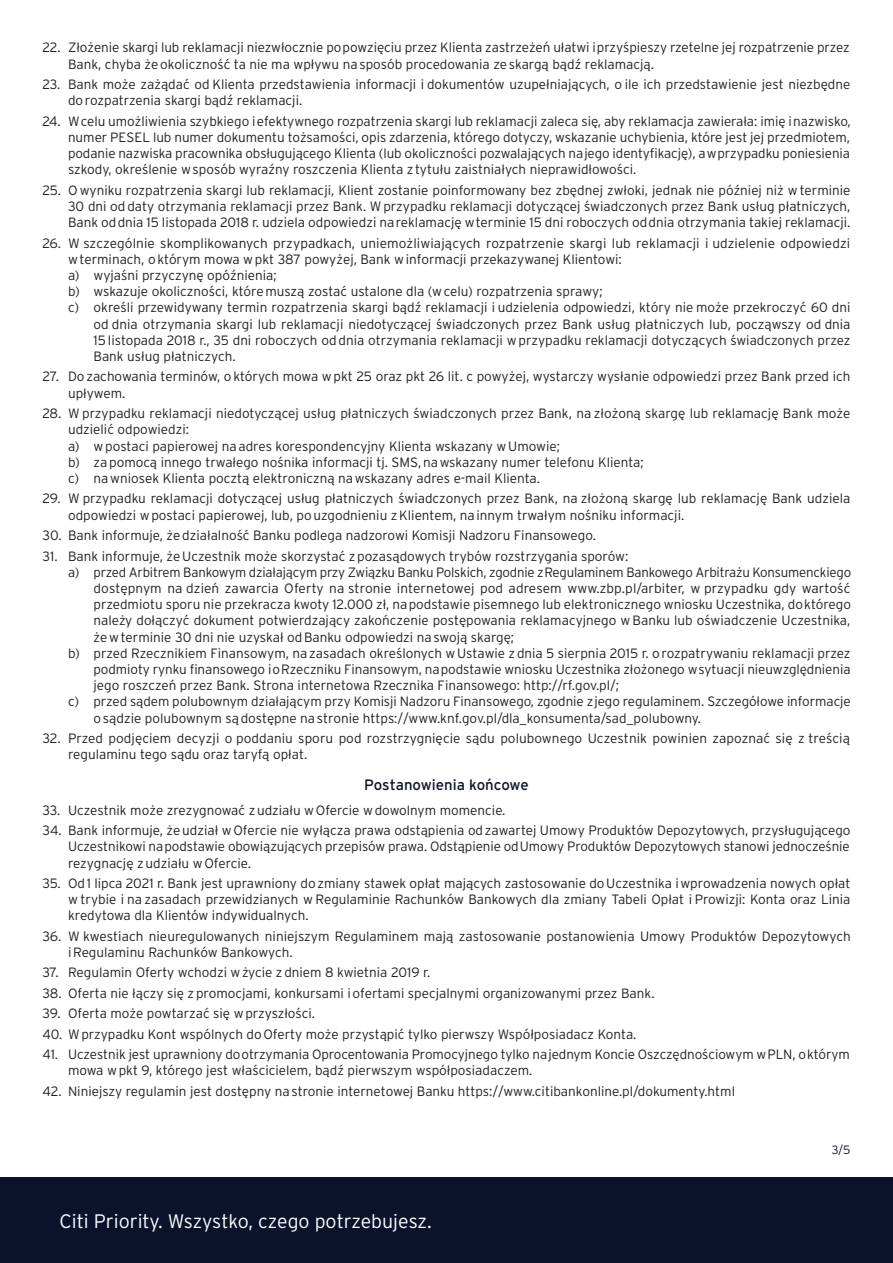
<style>
.page{position:relative;width:893px;height:1263px;background:#fff}
.page>*{position:absolute;margin:0;border:0;box-sizing:border-box;transform-origin:0 0}
.t1{font:300 19.5px "Interstate Pl";color:#fff}
.t2{font:15px "Interstate Pl";color:#0b122c}
.t3{font:300 13.5px/16.2px "Interstate Pl";color:#231f20}
.t4{font:300 12px "Interstate Pl";color:#0b122c}
</style>
<div class="page">
<div style="left:0;top:1178px;width:893px;height:85px;background:#0b122c"></div>
<p class="t3" style="left:68px;top:39px;width:783px;text-indent:-26px">22. Złożenie skargi lub reklamacji niezwłocznie po powzięciu przez Klienta zastrzeżeń ułatwi i przyśpieszy rzetelne jej rozpatrzenie przez<br>Bank, chyba że okoliczność ta nie ma wpływu na sposób procedowania ze skargą bądź reklamacją.</p>
<p class="t3" style="left:68px;top:76px;width:784px;text-indent:-26px">23. Bank może zażądać od Klienta przedstawienia informacji i dokumentów uzupełniających, o ile ich przedstawienie jest niezbędne do rozpatrzenia skargi bądź reklamacji.</p>
<p class="t3" style="left:68px;top:113px;width:784px;text-align:justify;text-indent:-26px">24. W celu umożliwienia szybkiego i efektywnego rozpatrzenia skargi lub reklamacji zaleca się, aby reklamacja zawierała: imię i nazwisko, numer PESEL lub numer dokumentu tożsamości, opis zdarzenia, którego dotyczy, wskazanie uchybienia, które jest jej przedmiotem, podanie nazwiska pracownika obsługującego Klienta (lub okoliczności pozwalających na jego identyfikację), a w przypadku poniesienia szkody, określenie w sposób wyraźny roszczenia Klienta z tytułu zaistniałych nieprawidłowości.</p>
<p class="t3" style="left:68px;top:182px;width:784px;text-align:justify;text-indent:-26px">25. O wyniku rozpatrzenia skargi lub reklamacji, Klient zostanie poinformowany bez zbędnej zwłoki, jednak nie później niż w terminie 30 dni od daty otrzymania reklamacji przez Bank. W przypadku reklamacji dotyczącej świadczonych przez Bank usług płatniczych, Bank od dnia 15 listopada 2018 r. udziela odpowiedzi na reklamację w terminie 15 dni roboczych od dnia otrzymania takiej reklamacji.</p>
<p class="t3" style="left:43px;top:235px;width:809px">26. W szczególnie skomplikowanych przypadkach, uniemożliwiających rozpatrzenie skargi lub reklamacji i udzielenie odpowiedzi</p>
<p class="t3" style="left:68px;top:251px;width:555px">w terminach, o którym mowa w pkt 387 powyżej, Bank w informacji przekazywanej Klientowi:</p>
<p class="t3" style="left:68px;top:267px;width:210px">a) wyjaśni przyczynę opóźnienia;</p>
<p class="t3" style="left:68px;top:283px;width:536px">b) wskazuje okoliczności, które muszą zostać ustalone dla (w celu) rozpatrzenia sprawy;</p>
<p class="t3" style="left:68px;top:299px;width:784px">c) określi przewidywany termin rozpatrzenia skargi bądź reklamacji i udzielenia odpowiedzi, który nie może przekroczyć 60 dni</p>
<p class="t3" style="left:94px;top:316px;width:758px">od dnia otrzymania skargi lub reklamacji niedotyczącej świadczonych przez Bank usług płatniczych lub, począwszy od dnia</p>
<p class="t3" style="left:94px;top:332px;width:758px">15 listopada 2018 r., 35 dni roboczych od dnia otrzymania reklamacji w przypadku reklamacji dotyczących świadczonych przez</p>
<p class="t3" style="left:94px;top:348px;width:144px">Bank usług płatniczych.</p>
<p class="t3" style="left:68px;top:368px;width:784px;text-indent:-26px">27. Do zachowania terminów, o których mowa w pkt 25 oraz pkt 26 lit. c powyżej, wystarczy wysłanie odpowiedzi przez Bank przed ich upływem.</p>
<p class="t3" style="left:68px;top:405px;width:784px;text-indent:-26px">28. W przypadku reklamacji niedotyczącej usług płatniczych świadczonych przez Bank, na złożoną skargę lub reklamację Bank może udzielić odpowiedzi:<br>a) w postaci papierowej na adres korespondencyjny Klienta wskazany w Umowie;<br>b) za pomocą innego trwałego nośnika informacji tj. SMS, na wskazany numer telefonu Klienta;<br>c) na wniosek Klienta pocztą elektroniczną na wskazany adres e-mail Klienta.</p>
<p class="t3" style="left:68px;top:490px;width:784px;text-indent:-26px">29. W przypadku reklamacji dotyczącej usług płatniczych świadczonych przez Bank, na złożoną skargę lub reklamację Bank udziela odpowiedzi w postaci papierowej, lub, po uzgodnieniu z Klientem, na innym trwałym nośniku informacji.</p>
<p class="t3" style="left:43px;top:527px;width:555px">30. Bank informuje, że działalność Banku podlega nadzorowi Komisji Nadzoru Finansowego.</p>
<p class="t3" style="left:43px;top:547px;width:587px">31. Bank informuje, że Uczestnik może skorzystać z pozasądowych trybów rozstrzygania sporów:</p>
<p class="t3" style="left:68px;top:564px;width:785px">a) przed Arbitrem Bankowym działającym przy Związku Banku Polskich, zgodnie z Regulaminem Bankowego Arbitrażu Konsumenckiego</p>
<p class="t3" style="left:94px;top:580px;width:758px">dostępnym na dzień zawarcia Oferty na stronie internetowej pod adresem www.zbp.pl/arbiter, w przypadku gdy wartość</p>
<p class="t3" style="left:94px;top:596px;width:759px">przedmiotu sporu nie przekracza kwoty 12.000 zł, na podstawie pisemnego lub elektronicznego wniosku Uczestnika, do którego</p>
<p class="t3" style="left:94px;top:612px;width:758px">należy dołączyć dokument potwierdzający zakończenie postępowania reklamacyjnego w Banku lub oświadczenie Uczestnika,</p>
<p class="t3" style="left:94px;top:628px;width:422px">że w terminie 30 dni nie uzyskał od Banku odpowiedzi na swoją skargę;</p>
<p class="t3" style="left:68px;top:645px;width:784px">b) przed Rzecznikiem Finansowym, na zasadach określonych w Ustawie z dnia 5 sierpnia 2015 r. o rozpatrywaniu reklamacji przez</p>
<p class="t3" style="left:94px;top:661px;width:758px">podmioty rynku finansowego i o Rzeczniku Finansowym, na podstawie wniosku Uczestnika złożonego w sytuacji nieuwzględnienia</p>
<p class="t3" style="left:94px;top:677px;width:527px">jego roszczeń przez Bank. Strona internetowa Rzecznika Finansowego: http://rf.gov.pl/;</p>
<p class="t3" style="left:68px;top:693px;width:784px">c) przed sądem polubownym działającym przy Komisji Nadzoru Finansowego, zgodnie z jego regulaminem. Szczegółowe informacje</p>
<p class="t3" style="left:94px;top:709px;width:609px">o sądzie polubownym są dostępne na stronie https://www.knf.gov.pl/dla_konsumenta/sad_polubowny.</p>
<p class="t3" style="left:68px;top:730px;width:783px;text-indent:-26px">32. Przed podjęciem decyzji o poddaniu sporu pod rozstrzygnięcie sądu polubownego Uczestnik powinien zapoznać się z treścią regulaminu tego sądu oraz taryfą opłat.</p>
<p class="t2" style="left:364px;top:776px;width:166px">Postanowienia końcowe</p>
<p class="t3" style="left:43px;top:802px;width:464px">33. Uczestnik może zrezygnować z udziału w Ofercie w dowolnym momencie.</p>
<p class="t3" style="left:68px;top:822px;width:784px;text-align:justify;text-indent:-26px">34. Bank informuje, że udział w Ofercie nie wyłącza prawa odstąpienia od zawartej Umowy Produktów Depozytowych, przysługującego Uczestnikowi na podstawie obowiązujących przepisów prawa. Odstąpienie od Umowy Produktów Depozytowych stanowi jednocześnie rezygnację z udziału w Ofercie.</p>
<p class="t3" style="left:68px;top:875px;width:784px;text-align:justify;text-indent:-26px">35. Od 1 lipca 2021 r. Bank jest uprawniony do zmiany stawek opłat mających zastosowanie do Uczestnika i wprowadzenia nowych opłat w trybie i na zasadach przewidzianych w Regulaminie Rachunków Bankowych dla zmiany Tabeli Opłat i Prowizji: Konta oraz Linia kredytowa dla Klientów indywidualnych.</p>
<p class="t3" style="left:68px;top:928px;width:784px;text-indent:-26px">36. W kwestiach nieuregulowanych niniejszym Regulaminem mają zastosowanie postanowienia Umowy Produktów Depozytowych i Regulaminu Rachunków Bankowych.</p>
<p class="t3" style="left:43px;top:964px;width:389px">37. Regulamin Oferty wchodzi w życie z dniem 8 kwietnia 2019 r.</p>
<p class="t3" style="left:43px;top:985px;width:613px">38. Oferta nie łączy się z promocjami, konkursami i ofertami specjalnymi organizowanymi przez Bank.</p>
<p class="t3" style="left:43px;top:1005px;width:274px">39. Oferta może powtarzać się w przyszłości.</p>
<p class="t3" style="left:43px;top:1026px;width:595px">40. W przypadku Kont wspólnych do Oferty może przystąpić tylko pierwszy Współposiadacz Konta.</p>
<p class="t3" style="left:68px;top:1046px;width:783px;text-indent:-26px">41. Uczestnik jest uprawniony do otrzymania Oprocentowania Promocyjnego tylko na jednym Koncie Oszczędnościowym w PLN, o którym mowa w pkt 9, którego jest właścicielem, bądź pierwszym współposiadaczem.</p>
<p class="t3" style="left:43px;top:1083px;width:694px">42. Niniejszy regulamin jest dostępny na stronie internetowej Banku https://www.citibankonline.pl/dokumenty.html</p>
<h1 class="t1" style="left:60px;top:1210px;width:374px">Citi Priority. Wszystko, czego potrzebujesz.</h1>
<p class="t4" style="left:832px;top:1143px;width:20px">3/5</p>
</div>
